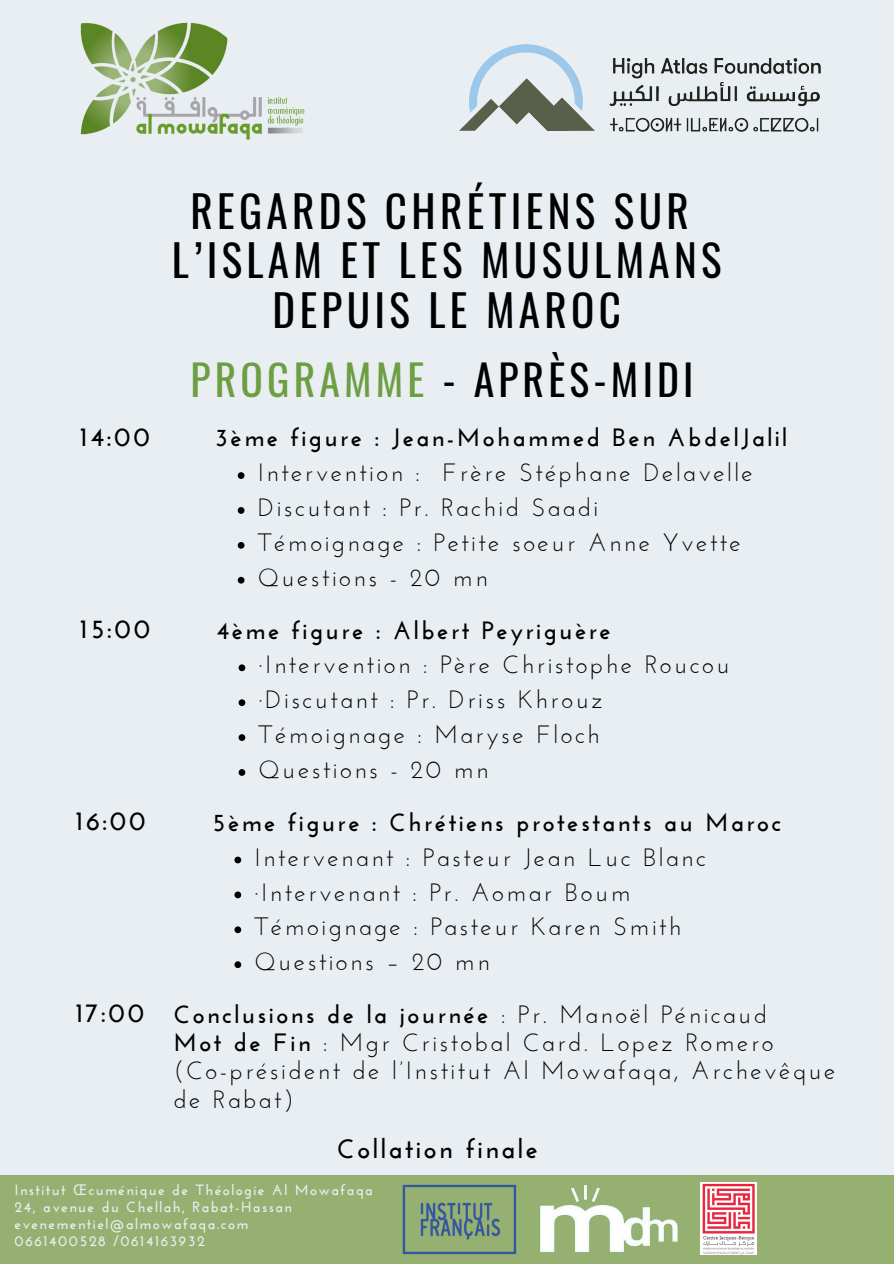
<style>
.page{position:relative;width:894px;height:1264px;background:#fff}
.page>*{position:absolute;margin:0;border:0;box-sizing:border-box;transform-origin:0 0}
.t1{font:43.2px/49.5px "Oswald";letter-spacing:.1em;color:#000;text-align:center}
.t2{font:41.7px "Oswald";letter-spacing:.1em;color:#000}
.t3{font:700 26.85px "Josefin Sans";letter-spacing:.1em;color:#000}
.t4{font:25.05px/28.2px "Josefin Sans";letter-spacing:.1em;color:#000}
.t5{font:700 25.05px "Josefin Sans";letter-spacing:.1em;color:#000}
.t6{font:700 14.85px "Josefin Sans";letter-spacing:.1em;color:#e9eef2}
.s1{color:#6d9e42}
.s2{font-weight:700}
.s3{font-family:"Noto Sans";font-weight:400}
</style>
<div class="page">
<div style="left:0;top:0;width:893px;height:1263px;background:#e9eef2"></div>
<svg style="left:238px;top:472px;width:6px;height:7px"></svg>
<svg style="left:238px;top:507px;width:6px;height:7px"></svg>
<svg style="left:238px;top:542px;width:6px;height:6px"></svg>
<svg style="left:238px;top:577px;width:6px;height:6px"></svg>
<svg style="left:238px;top:664px;width:7px;height:7px"></svg>
<svg style="left:238px;top:699px;width:7px;height:7px"></svg>
<svg style="left:238px;top:734px;width:7px;height:7px"></svg>
<svg style="left:238px;top:769px;width:7px;height:6px"></svg>
<svg style="left:234px;top:856px;width:7px;height:7px"></svg>
<svg style="left:234px;top:891px;width:7px;height:7px"></svg>
<svg style="left:234px;top:926px;width:7px;height:7px"></svg>
<svg style="left:234px;top:961px;width:7px;height:7px"></svg>
<div style="left:0;top:1174px;width:893px;height:89px;background:#96b071"></div>
<img style="left:402px;top:1184px;width:114px;height:70px">
<img style="left:540px;top:1185px;width:138px;height:68px">
<img style="left:700px;top:1182px;width:56px;height:72px">
<img style="left:80px;top:22px;width:225px;height:118px">
<img style="left:459px;top:44px;width:361px;height:87px">
<h2 class="t1" style="left:172px;top:184px;width:551px">REGARDS CHRÉTIENS SUR<br>L’ISLAM ET LES MUSULMANS<br>DEPUIS LE MAROC</h2>
<p class="t2" style="left:190px;top:347px;width:504px"><span class="s1">PROGRAMME</span> - APRÈS-MIDI</p>
<p class="t3" style="left:80px;top:425px;width:71px">14:00</p>
<h1 class="t5" style="left:215px;top:427px;width:573px">3ème figure : Jean-Mohammed Ben AbdelJalil</h1>
<h1 class="t4" style="left:258px;top:461px;width:496px">Intervention : Frère Stéphane Delavelle</h1>
<h2 class="t4" style="left:258px;top:495px;width:342px">Discutant : Pr. Rachid Saadi</h2>
<h2 class="t4" style="left:258px;top:530px;width:484px">Témoignage : Petite soeur Anne Yvette</h2>
<p class="t4" style="left:258px;top:565px;width:231px">Questions - 20 mn</p>
<p class="t3" style="left:80px;top:617px;width:72px">15:00</p>
<p class="t5" style="left:216px;top:619px;width:396px">4ème figure : Albert Peyriguère</p>
<p class="t4" style="left:258px;top:653px;width:472px">·Intervention : Père Christophe Roucou</p>
<h2 class="t4" style="left:258px;top:688px;width:345px">·Discutant : Pr. Driss Khrouz</h2>
<h2 class="t4" style="left:258px;top:722px;width:342px">Témoignage : Maryse Floch</h2>
<p class="t4" style="left:258px;top:757px;width:231px">Questions - 20 mn</p>
<p class="t3" style="left:76px;top:810px;width:71px">16:00</p>
<p class="t5" style="left:212px;top:812px;width:571px">5ème figure : Chrétiens protestants au Maroc</p>
<h2 class="t4" style="left:254px;top:845px;width:452px">Intervenant : Pasteur Jean Luc Blanc</h2>
<h2 class="t4" style="left:254px;top:880px;width:377px">·Intervenant : Pr. Aomar Boum</h2>
<p class="t4" style="left:254px;top:915px;width:428px">Témoignage : Pasteur Karen Smith</p>
<p class="t4" style="left:254px;top:949px;width:237px">Questions – 20 mn</p>
<p class="t3" style="left:76px;top:1002px;width:70px">17:00</p>
<p class="t4" style="left:173px;top:1002px;width:663px"><span class="s2">Conclusions de la journée</span> : Pr. Manoël Pénicaud<br><span class="s2">Mot de Fin</span> : Mgr Cristobal Card. Lopez Romero (Co-président de l’Institut Al Mowafaqa, Archevêque de Rabat)</p>
<p class="t3" style="left:337px;top:1138px;width:202px">Collation finale</p>
<h3 class="t6" style="left:14px;top:1183px;width:359px">Institut <span class="s3">Œ</span>cuménique de Théologie Al Mowafaqa</h3>
<h2 class="t6" style="left:14px;top:1200px;width:279px">24, avenue du Chellah, Rabat-Hassan</h2>
<p class="t6" style="left:14px;top:1217px;width:235px">evenementiel@almowafaqa.com</p>
<p class="t6" style="left:14px;top:1234px;width:192px">0661400528 /0614163932</p>
</div>
